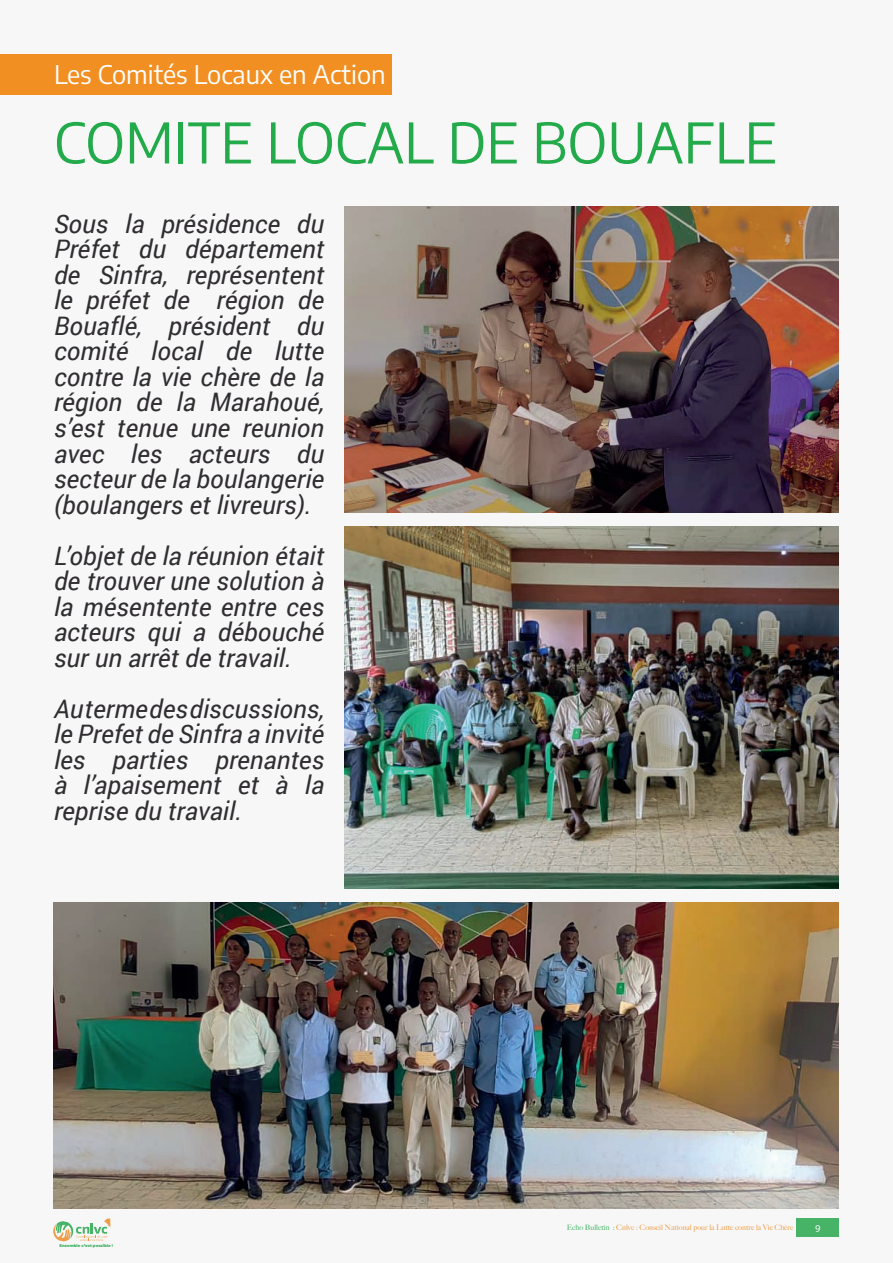
<style>
.page{position:relative;width:893px;height:1263px;background:#f7f7f8}
.page>*{position:absolute;margin:0;border:0;box-sizing:border-box;transform-origin:0 0}
.t1{font:100 condensed 55.5px "Encode Sans";color:#23aa4a}
.t2{font:italic 25.5px/25.5px "Roboto";color:#312e32;text-align:justify}
.t3{font:100 condensed 25.5px "Encode Sans";color:#fff}
.t4{font:10.5px "Myriad Pro";color:#fff}
.t5{font:500 7.5px "Big Caslon";color:#f28f23}
.t6{font:900 3.9px "Montserrat";color:#23aa4a}
.s1{color:#23aa4a}
</style>
<div class="page">
<div style="left:0;top:54px;width:391px;height:41px;background:#f28f23"></div>
<img style="left:344px;top:206px;width:495px;height:306px">
<img style="left:344px;top:526px;width:495px;height:363px">
<img style="left:53px;top:903px;width:786px;height:306px">
<p class="t3" style="left:54px;top:57px;width:333px">Les Comités Locaux en Action</p>
<h1 class="t1" style="left:54px;top:105px;width:724px">COMITE LOCAL DE BOUAFLE</h1>
<p class="t2" style="left:54px;top:210px;width:272px">Sous la présidence du Préfet du département de Sinfra, représentent le préfet de région de Bouaflé, président du comité local de lutte contre la vie chère de la région de la Marahoué, s’est tenue une reunion avec les acteurs du secteur de la boulangerie (boulangers et livreurs).</p>
<p class="t2" style="left:54px;top:542px;width:272px">L’objet de la réunion était de trouver une solution à la mésentente entre ces acteurs qui a débouché sur un arrêt de travail.</p>
<p class="t2" style="left:54px;top:695px;width:272px">Au terme des discussions, le Prefet de Sinfra a invité les parties prenantes à l’apaisement et à la reprise du travail.</p>
<p class="t6" style="left:60px;top:1243px;width:55px">Ensemble c’est possible !</p>
<p class="t5" style="left:567px;top:1221px;width:228px"><span class="s1">Echo Bulletin :</span> Cnlvc : Conseil National pour la Lutte contre la Vie Chère</p>
<p class="t4" style="left:815px;top:1222px;width:7px">9</p>
</div>
